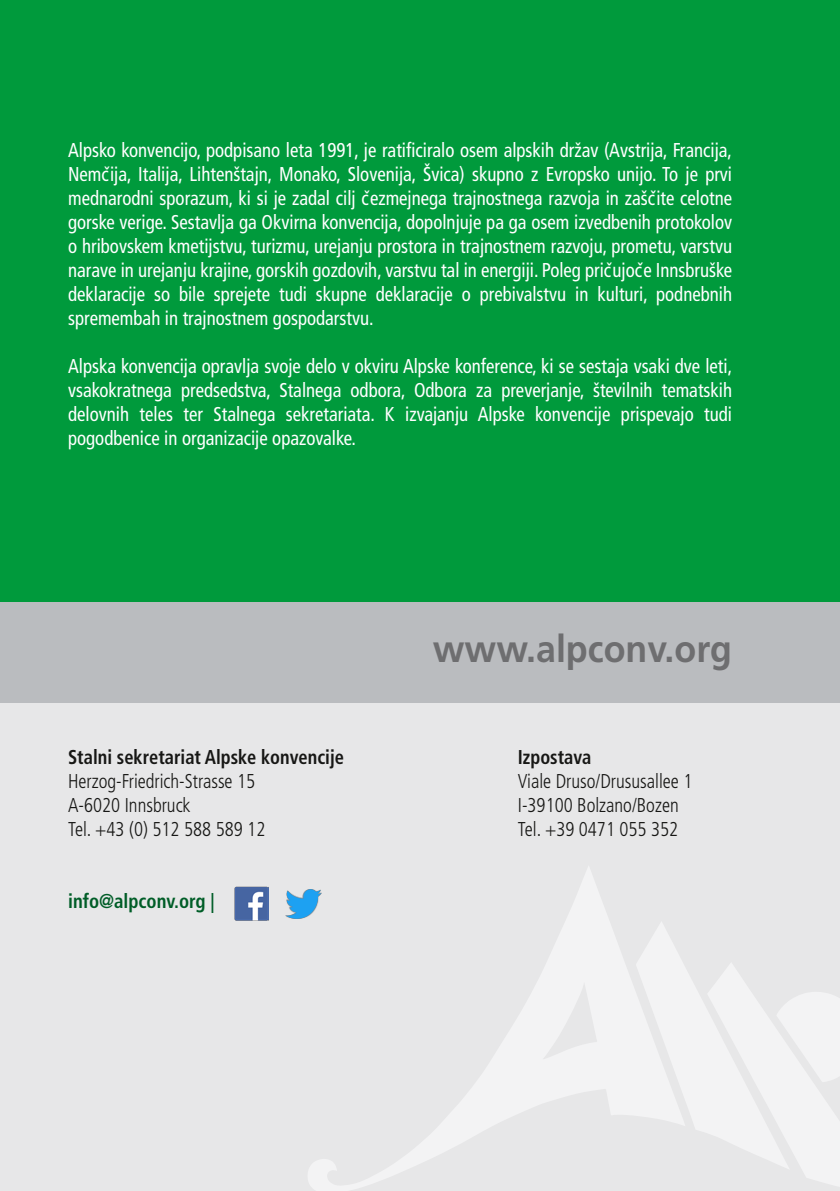
<style>
.page{position:relative;width:840px;height:1191px;background:#fff}
.page>*{position:absolute;margin:0;border:0;box-sizing:border-box;transform-origin:0 0}
.t1{font:700 38px "Frutiger CE";color:#6e6e70;scale:.94 1}
.t2{font:condensed 20px/24px "Frutiger";color:#fff;text-align:justify;scale:.94 1}
.t3{font:300 condensed 20px/24px "Frutiger";color:#171715;scale:.94 1}
.t4{font:700 condensed 20px "Frutiger";color:#171715;scale:.92 1}
.t5{font:700 condensed 20px "Frutiger";color:#005d27;scale:.94 1}
</style>
<div class="page">
<div style="left:0;top:0;width:839px;height:683px;background:#009a3c"></div>
<div style="left:0;top:703px;width:839px;height:488px;background:#e7e7e8"></div>
<svg style="left:308px;top:867px;width:327px;height:324px"></svg>
<svg style="left:635px;top:922px;width:204px;height:264px"></svg>
<img style="left:234px;top:887px;width:34px;height:33px">
<img style="left:285px;top:889px;width:36px;height:30px">
<div style="left:0;top:602px;width:839px;height:101px;background:#babcbf"></div>
<p class="t2" style="left:68px;top:138px;width:707px">Alpsko konvencijo, podpisano leta 1991, je ratificiralo osem alpskih držav (Avstrija, Francija, Nemcˇija, Italija, Lihtenštajn, Monako, Slovenija, Švica) skupno z Evropsko unijo. To je prvi mednarodni sporazum, ki si je zadal cilj cˇezmejnega trajnostnega razvoja in zašcˇite celotne gorske verige. Sestavlja ga Okvirna konvencija, dopolnjuje pa ga osem izvedbenih protokolov o hribovskem kmetijstvu, turizmu, urejanju prostora in trajnostnem razvoju, prometu, varstvu narave in urejanju krajine, gorskih gozdovih, varstvu tal in energiji. Poleg pricˇujocˇe Innsbruške deklaracije so bile sprejete tudi skupne deklaracije o prebivalstvu in kulturi, podnebnih spremembah in trajnostnem gospodarstvu.</p>
<p class="t2" style="left:68px;top:354px;width:707px">Alpska konvencija opravlja svoje delo v okviru Alpske konference, ki se sestaja vsaki dve leti, vsakokratnega predsedstva, Stalnega odbora, Odbora za preverjanje, številnih tematskih delovnih teles ter Stalnega sekretariata. K izvajanju Alpske konvencije prispevajo tudi pogodbenice in organizacije opazovalke.</p>
<p class="t4" style="left:68px;top:745px;width:301px">Stalni sekretariat Alpske konvencije</p>
<p class="t3" style="left:68px;top:769px;width:211px">Herzog-Friedrich-Strasse 15<br>A-6020 Innsbruck<br>Tel. +43 (0) 512 588 589 12</p>
<p class="t5" style="left:68px;top:889px;width:157px">info@alpconv.org |</p>
<h1 class="t1" style="left:432px;top:626px;width:320px">www.alpconv.org</h1>
<p class="t4" style="left:517px;top:745px;width:81px">Izpostava</p>
<p class="t3" style="left:517px;top:769px;width:187px">Viale Druso/Drususallee 1<br>I-39100 Bolzano/Bozen<br>Tel. +39 0471 055 352</p>
</div>
